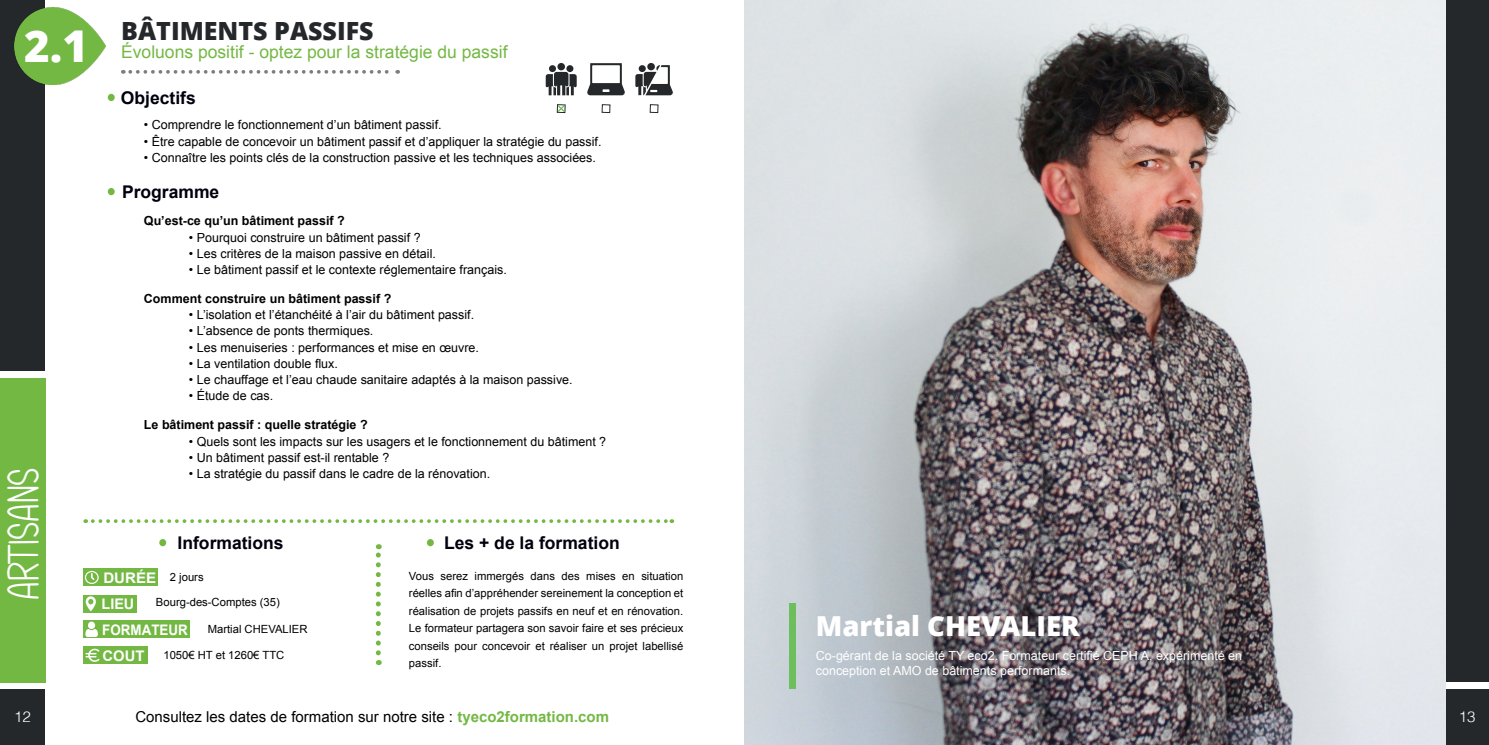
<style>
.page{position:relative;width:1489px;height:745px;background:#fff}
.page>*{position:absolute;margin:0;border:0;box-sizing:border-box;transform-origin:0 0}
.t1{font:43.75px "GOLDSTICK";letter-spacing:-.01em;color:#fff}
.t2{font:800 43.75px "Open Sans";color:#fff}
.t3{font:800 27.5px "Open Sans";color:#fff}
.t4{font:800 25px "Open Sans";color:#25282a}
.t5{font:700 17.5px "Arial";color:#00000e}
.t6{font:17.5px "Arial";color:#74b844}
.t7{font:15px "Arial";color:#000001}
.t8{font:300 15px "Helvetica";color:#fff}
.t9{font:700 14.62px/25.8px "Arial";color:#fff}
.t10{font:700 14.5px "Arial";color:#fff;scale:.92 1}
.t11{font:12.5px "Arial";color:#000001}
.t12{font:12.5px/15px "Arial";color:#fff}
.t13{font:700 12.5px "Arial";color:#000001}
.t14{font:11.25px/17.5px "Arial";color:#000001;text-align:justify}
.s1{font-weight:700;color:#74b844}
</style>
<div class="page">
<div style="left:0;top:0;width:45px;height:744px;background:#25282a"></div>
<div style="left:0;top:682px;width:51px;height:6px;background:#fff"></div>
<div style="left:1444px;top:0;width:44px;height:744px;background:linear-gradient(to right,#26292b,#26292b)"></div>
<div style="left:1444px;top:681px;width:44px;height:7px;background:#fff"></div>
<div style="left:601px;top:104px;width:9px;height:9px;border:1px solid #25282a"></div>
<div style="left:649px;top:104px;width:9px;height:9px;border:1px solid #25282a"></div>
<svg style="left:545px;top:72px;width:31px;height:23px"></svg>
<div style="left:557px;top:63px;width:8px;height:7px;background:#25282a;border-radius:50%"></div>
<div style="left:549px;top:65px;width:7px;height:7px;background:#25282a;border-radius:50%"></div>
<div style="left:566px;top:65px;width:7px;height:7px;background:#25282a;border-radius:50%"></div>
<svg style="left:587px;top:63px;width:38px;height:32px"></svg>
<svg style="left:635px;top:65px;width:38px;height:30px"></svg>
<svg style="left:130px;top:70px;width:268px;height:4px"></svg>
<div style="left:108px;top:188px;width:7px;height:7px;background:#74b844;border-radius:50%"></div>
<svg style="left:375px;top:544px;width:6px;height:108px"></svg>
<svg style="left:159px;top:538px;width:7px;height:8px"></svg>
<div style="left:427px;top:538px;width:7px;height:8px;background:#74b844;border-radius:50%"></div>
<div style="left:83px;top:620px;width:106px;height:18px;background:#74b844"></div>
<svg style="left:85px;top:621px;width:13px;height:15px"></svg>
<div style="left:83px;top:568px;width:75px;height:18px;background:#74b844"></div>
<svg style="left:84px;top:570px;width:15px;height:13px"></svg>
<div style="left:83px;top:594px;width:54px;height:18px;background:#74b844"></div>
<svg style="left:85px;top:596px;width:11px;height:14px"></svg>
<div style="left:83px;top:646px;width:65px;height:17px;background:#74b844"></div>
<svg style="left:85px;top:648px;width:15px;height:13px"></svg>
<svg style="left:92px;top:519px;width:580px;height:3px"></svg>
<img style="left:744px;top:0;width:700px;height:744px">
<div style="left:789px;top:602px;width:7px;height:85px;background:#6dbf5d"></div>
<img style="left:15px;top:8px;width:91px;height:76px">
<div style="left:0;top:371px;width:51px;height:7px;background:#fff"></div>
<div style="left:0;top:378px;width:46px;height:304px;background:#74b844"></div>
<div style="left:108px;top:94px;width:7px;height:7px;background:#74b844;border-radius:50%"></div>
<svg style="left:556px;top:104px;width:10px;height:9px"></svg>
<p class="t2" style="left:24px;top:13px;width:65px">2.1</p>
<p class="t1" style="left:3px;top:598px;width:132px;rotate:-90deg">Artisans</p>
<p class="t4" style="left:121px;top:12px;width:254px">BÂTIMENTS PASSIFS</p>
<p class="t6" style="left:121px;top:40px;width:388px">Évoluons positif - optez pour la stratégie du passif</p>
<h3 class="t5" style="left:121px;top:86px;width:76px">Objectifs</h3>
<p class="t11" style="left:144px;top:117px;width:299px">• Comprendre le fonctionnement d’un bâtiment passif.</p>
<p class="t11" style="left:144px;top:133px;width:459px">• Être capable de concevoir un bâtiment passif et d’appliquer la stratégie du passif.</p>
<p class="t11" style="left:144px;top:149px;width:453px">• Connaître les points clés de la construction passive et les techniques associées.</p>
<h3 class="t5" style="left:122px;top:180px;width:99px">Programme</h3>
<p class="t13" style="left:144px;top:212px;width:202px">Qu’est-ce qu’un bâtiment passif ?</p>
<p class="t11" style="left:189px;top:229px;width:233px">• Pourquoi construire un bâtiment passif ?</p>
<p class="t11" style="left:189px;top:245px;width:248px">• Les critères de la maison passive en détail.</p>
<p class="t11" style="left:189px;top:261px;width:319px">• Le bâtiment passif et le contexte réglementaire français.</p>
<p class="t13" style="left:144px;top:290px;width:249px">Comment construire un bâtiment passif ?</p>
<p class="t11" style="left:189px;top:306px;width:287px">• L’isolation et l’étanchéité à l’air du bâtiment passif.</p>
<p class="t11" style="left:189px;top:322px;width:186px">• L’absence de ponts thermiques.</p>
<p class="t11" style="left:189px;top:339px;width:291px">• Les menuiseries : performances et mise en œuvre.</p>
<p class="t11" style="left:189px;top:355px;width:150px">• La ventilation double flux.</p>
<p class="t11" style="left:189px;top:371px;width:385px">• Le chauffage et l’eau chaude sanitaire adaptés à la maison passive.</p>
<p class="t11" style="left:189px;top:387px;width:86px">• Étude de cas.</p>
<p class="t13" style="left:144px;top:416px;width:225px">Le bâtiment passif : quelle stratégie ?</p>
<p class="t11" style="left:189px;top:432px;width:419px">• Quels sont les impacts sur les usagers et le fonctionnement du bâtiment ?</p>
<p class="t11" style="left:189px;top:449px;width:202px">• Un bâtiment passif est-il rentable ?</p>
<p class="t11" style="left:189px;top:465px;width:303px">• La stratégie du passif dans le cadre de la rénovation.</p>
<p class="t5" style="left:177px;top:531px;width:107px">Informations</p>
<p class="t5" style="left:444px;top:531px;width:177px">Les + de la formation</p>
<p class="t14" style="left:409px;top:566px;width:276px">Vous serez immergés dans des mises en situation réelles afin d’appréhender sereinement la conception et réalisation de projets passifs en neuf et en rénovation.<br>Le formateur partagera son savoir faire et ses précieux conseils pour concevoir et réaliser un projet labellisé passif.</p>
<p class="t9" style="left:102px;top:565px;width:56px">DURÉE<br>LIEU</p>
<p class="t14" style="left:170px;top:568px;width:35px">2 jours</p>
<p class="t14" style="left:156px;top:593px;width:125px">Bourg-des-Comptes (35)</p>
<p class="t14" style="left:208px;top:620px;width:101px">Martial CHEVALIER</p>
<p class="t3" style="left:815px;top:605px;width:265px">Martial CHEVALIER</p>
<p class="t12" style="left:815px;top:647px;width:428px">Co-gérant de la société TY eco2. Formateur certifié CEPH A, expérimenté en conception et AMO de bâtiments performants.</p>
<p class="t10" style="left:856px;top:619px;width:94px">FORMATEUR</p>
<p class="t9" style="left:857px;top:642px;width:43px">COUT</p>
<p class="t10" style="left:102px;top:619px;width:94px">FORMATEUR</p>
<p class="t9" style="left:103px;top:642px;width:43px">COUT</p>
<p class="t14" style="left:163px;top:646px;width:122px">1050€ HT et 1260€ TTC</p>
<p class="t7" style="left:135px;top:706px;width:475px">Consultez les dates de formation sur notre site : <span class="s1">tyeco2formation.com</span></p>
<p class="t8" style="left:14px;top:703px;width:18px">12</p>
<p class="t8" style="left:1458px;top:703px;width:18px">13</p>
</div>
